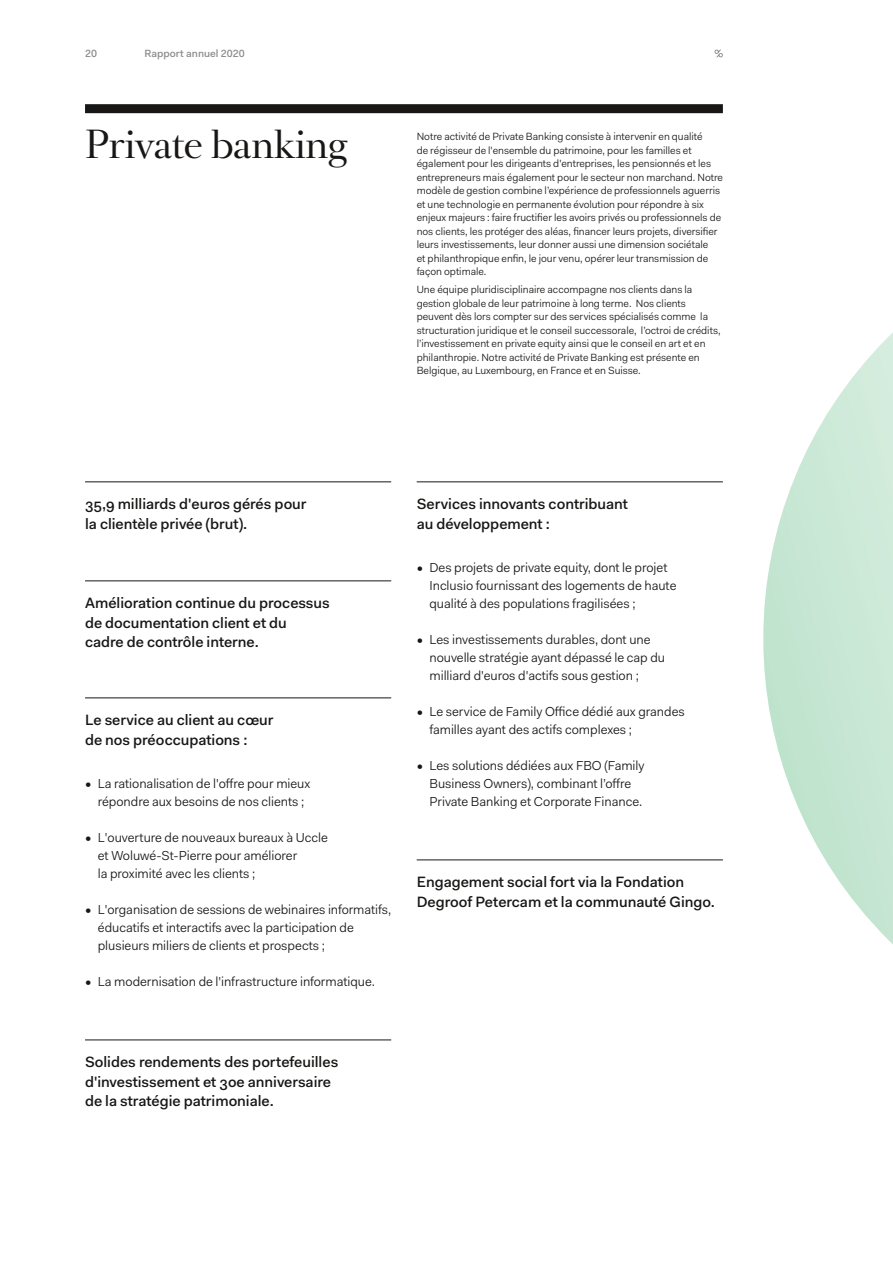
<style>
.page{position:relative;width:893px;height:1263px;background:#fff}
.page>*{position:absolute;margin:0;border:0;box-sizing:border-box;transform-origin:0 0}
.t1{font:36px "Sang Bleu OG Serif";letter-spacing:-.005em;color:#181716}
.t2{font:500 15px/19.5px "Fakt Pro";color:#181716}
.t3{font:13.05px/18px "Fakt Pro Blond";color:#181716}
.t4{font:10.5px/13.5px "Fakt Pro Blond";color:#181716}
.t5{font:500 10.5px "Fakt Pro";color:#8b8b8b}
</style>
<div class="page">
<svg style="left:722px;top:332px;width:171px;height:612px"></svg>
<div style="left:85px;top:104px;width:638px;height:9px;background:#181716"></div>
<hr style="left:85px;top:481px;width:306px;height:1px;background:#181716">
<hr style="left:85px;top:580px;width:306px;height:1px;background:#181716">
<hr style="left:85px;top:697px;width:306px;height:1px;background:#181716">
<hr style="left:85px;top:1039px;width:306px;height:1px;background:#181716">
<hr style="left:417px;top:481px;width:306px;height:1px;background:#181716">
<hr style="left:417px;top:859px;width:306px;height:1px;background:#181716">
<svg style="left:714px;top:49px;width:9px;height:9px"></svg>
<p class="t5" style="left:85px;top:47px;width:13px">20</p>
<p class="t5" style="left:145px;top:47px;width:102px">Rapport annuel 2020</p>
<h1 class="t1" style="left:85px;top:123px;width:264px">Private banking</h1>
<p class="t4" style="left:417px;top:130px;width:308px">Notre activité de Private Banking consiste à intervenir en qualité<br>de régisseur de l'ensemble du patrimoine, pour les familles et également pour les dirigeants d'entreprises, les pensionnés et les entrepreneurs mais également pour le secteur non marchand. Notre modèle de gestion combine l’expérience de professionnels aguerris et une technologie en permanente évolution pour répondre à six enjeux majeurs : faire fructifier les avoirs privés ou professionnels de nos clients, les protéger des aléas, financer leurs projets, diversifier leurs investissements, leur donner aussi une dimension sociétale<br>et philanthropique enfin, le jour venu, opérer leur transmission de façon optimale.</p>
<p class="t4" style="left:417px;top:283px;width:305px">Une équipe pluridisciplinaire accompagne nos clients dans la gestion globale de leur patrimoine à long terme. Nos clients peuvent dès lors compter sur des services spécialisés comme la structuration juridique et le conseil successorale, l’octroi de crédits, l’investissement en private equity ainsi que le conseil en art et en philanthropie. Notre activité de Private Banking est présente en Belgique, au Luxembourg, en France et en Suisse.</p>
<h2 class="t2" style="left:85px;top:494px;width:223px">35,9 milliards d'euros gérés pour la clientèle privée (brut).</h2>
<h2 class="t2" style="left:85px;top:593px;width:246px">Amélioration continue du processus de documentation client et du<br>cadre de contrôle interne.</h2>
<h2 class="t2" style="left:85px;top:710px;width:190px">Le service au client au cœur de nos préoccupations :</h2>
<p class="t3" style="left:85px;top:775px;width:227px;text-align:center">• La rationalisation de l'offre pour mieux répondre aux besoins de nos clients ;</p>
<p class="t3" style="left:98px;top:829px;width:232px;text-indent:-13px">• L'ouverture de nouveaux bureaux à Uccle et Woluwé-St-Pierre pour améliorer<br>la proximité avec les clients ;</p>
<p class="t3" style="left:98px;top:901px;width:295px;text-indent:-13px">• L'organisation de sessions de webinaires informatifs, éducatifs et interactifs avec la participation de plusieurs miliers de clients et prospects ;</p>
<p class="t3" style="left:85px;top:973px;width:291px">• La modernisation de l'infrastructure informatique.</p>
<h2 class="t2" style="left:85px;top:1052px;width:255px">Solides rendements des portefeuilles d'investissement et 30e anniversaire de la stratégie patrimoniale.</h2>
<h2 class="t2" style="left:417px;top:494px;width:213px">Services innovants contribuant au développement :</h2>
<p class="t3" style="left:429px;top:559px;width:249px;text-indent:-13px">• Des projets de private equity, dont le projet<br>Inclusio fournissant des logements de haute qualité à des populations fragilisées ;</p>
<p class="t3" style="left:429px;top:631px;width:237px;text-indent:-13px">• Les investissements durables, dont une nouvelle stratégie ayant dépassé le cap du milliard d'euros d'actifs sous gestion ;</p>
<p class="t3" style="left:429px;top:703px;width:257px;text-indent:-13px">• Le service de Family Office dédié aux grandes familles ayant des actifs complexes ;</p>
<p class="t3" style="left:429px;top:757px;width:217px;text-indent:-13px">• Les solutions dédiées aux FBO (Family<br>Business Owners), combinant l’offre<br>Private Banking et Corporate Finance.</p>
<h2 class="t2" style="left:417px;top:872px;width:300px">Engagement social fort via la Fondation<br>Degroof Petercam et la communauté Gingo.</h2>
</div>
